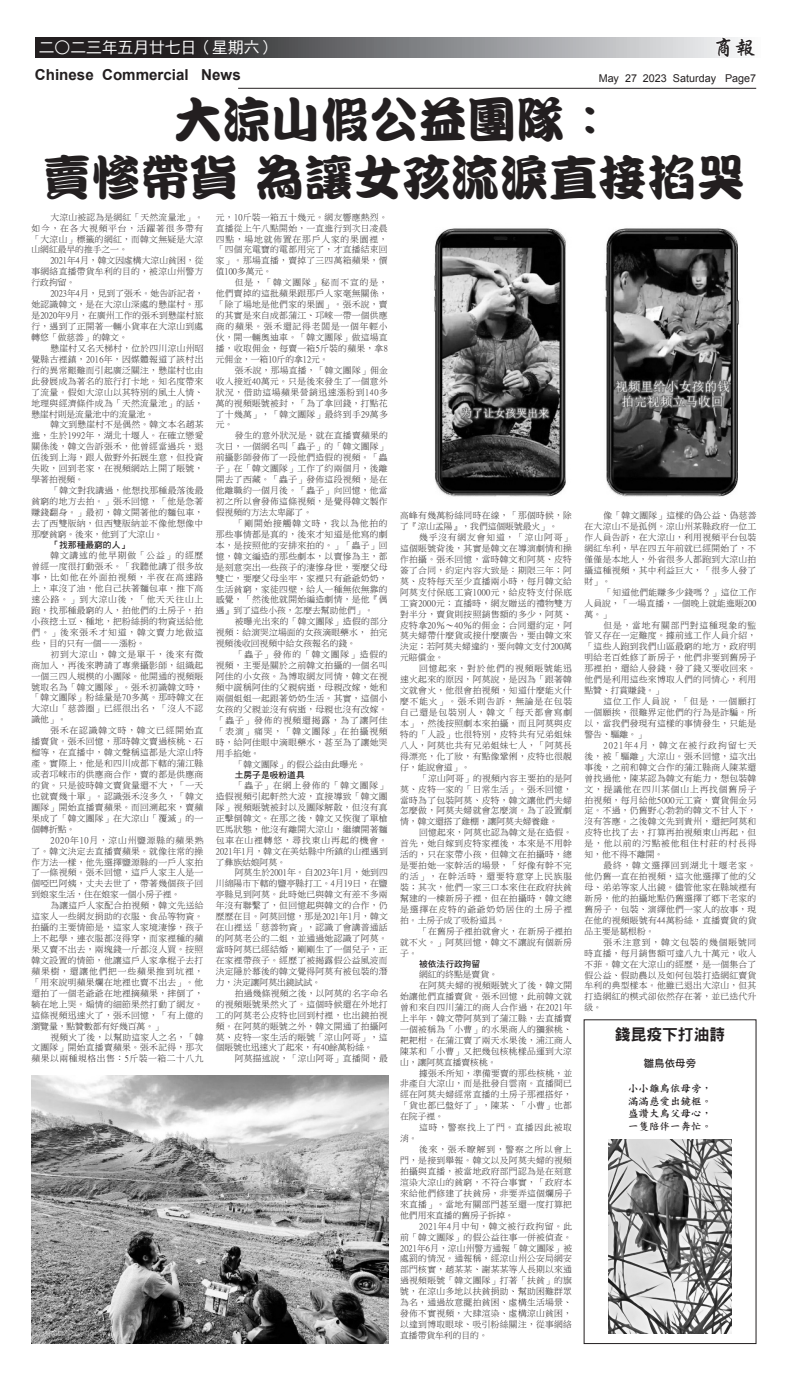
<style>
.page{position:relative;width:788px;height:1386px;background:#fff}
.page>*{position:absolute;margin:0;border:0;box-sizing:border-box;transform-origin:0 0}
._9{font:49px "DF Kan Ting Liu Std W9";color:#231f20}
.t1{font:21.26px "DF Xing Kai Std W5";color:#231f20}
.t2{font:15.75px "DF Hei Std W5";color:#fff}
.家屬{font:15.75px "DF Hei Std W9";color:#231f20}
.t3{font:700 15.14px "Arial";color:#231f20}
.t4{font:10.76px "Arial";color:#231f20}
.楷體{font:10.5px "DF Kai Shu Std W7";color:#231f20}
.粗黑{font:10.5px "DF Hei Std W7";color:#231f20}
._3{font:8.75px/10.9px "P Ming Li U";letter-spacing:.035em;color:#231f20;text-align:justify}
._8{font:8.75px "DF Hei Std W7";color:#231f20}
._3-2{font:8.75px "P Ming Li U";color:#231f20}
._3-3{font:8.75px "P Ming Li U";letter-spacing:.1em;color:#231f20}
</style>
<div class="page">
<svg style="left:36px;top:37px;width:677px;height:20px;background:#727274"></svg>
<svg style="left:713px;top:37px;width:28px;height:21px"></svg>
<hr style="left:238px;top:88px;width:518px;height:1px;background:#231f20">
<img style="left:608px;top:1139px;width:123px;height:195px">
<img style="left:434px;top:228px;width:305px;height:269px">
<img style="left:32px;top:1075px;width:356px;height:269px">
<p class="t2" style="left:39px;top:39px;width:238px">二○二三年五月廿七日（星期六）</p>
<p class="t1" style="left:713px;top:36px;width:44px">商報</p>
<p class="t3" style="left:35px;top:65px;width:207px">Chinese Commercial News</p>
<p class="t4" style="left:598px;top:71px;width:159px">May 27 2023 Saturday Page7</p>
<p class="_9" style="left:173px;top:93px;width:442px">大涼山假公益團隊：</p>
<p class="_9" style="left:43px;top:151px;width:704px">賣慘帶貨 為讓女孩流淚直接掐哭</p>
<p class="_3" style="left:32px;top:212px;width:173px;text-indent:19px">大涼山被認為是網紅「天然流量池」。如今，在各大視頻平台，活躍著很多帶有「大涼山」標籤的網紅，而韓文無疑是大涼山網紅最早的推手之一。</p>
<p class="_3" style="left:32px;top:255px;width:173px;text-indent:19px">2021年4月，韓文因虛構大涼山貧困，從事網絡直播帶貨牟利的目的，被涼山州警方行政拘留。</p>
<p class="_3" style="left:32px;top:288px;width:173px;text-indent:19px">2023年4月，見到了張禾。她告訴記者，她認識韓文，是在大涼山深處的懸崖村。那是2020年9月，在廣州工作的張禾到懸崖村旅行，遇到了正開著一輛小貨車在大涼山到處轉悠「做慈善」的韓文。</p>
<p class="_3" style="left:32px;top:343px;width:173px;text-indent:19px">懸崖村又名天梯村，位於四川涼山州昭覺縣古裡鎮，2016年，因媒體報道了該村出行的異常艱難而引起廣泛關注，懸崖村也由此發展成為著名的旅行打卡地。知名度帶來了流量。假如大涼山以其特別的風土人情、地理與經濟條件成為「天然流量池」的話，懸崖村則是流量池中的流量池。</p>
<p class="_3" style="left:32px;top:419px;width:173px;text-indent:19px">韓文到懸崖村不是偶然。韓文本名趙某進，生於1992年，湖北十堰人。在確立戀愛關係後，韓文告訴張禾，他曾經當過兵，退伍後到上海，跟人做野外拓展生意，但投資失敗，回到老家，在視頻網站上開了賬號，學著拍視頻。</p>
<p class="_3" style="left:32px;top:485px;width:173px;text-indent:19px">「韓文對我講過，他想找那種最落後最貧窮的地方去拍。」張禾回憶，「他是急著賺錢翻身。」最初，韓文開著他的麵包車，去了西雙版納，但西雙版納並不像他想像中那麼貧窮。後來，他到了大涼山。</p>
<p class="_8" style="left:50px;top:540px;width:80px">「找那種最窮的人」</p>
<p class="_3" style="left:32px;top:550px;width:173px;text-indent:19px">韓文講述的他早期做「公益」的經歷曾經一度很打動張禾。「我聽他講了很多故事，比如他在外面拍視頻，半夜在高速路上，車沒了油，他自己扶著麵包車，推下高速公路。」到大涼山後，「他天天往山上跑，找那種最窮的人，拍他們的土房子，拍小孩挖土豆、種地，把粉絲捐的物資送給他們。」後來張禾才知道，韓文賣力地做這些，目的只有一個——漲粉。</p>
<p class="_3" style="left:32px;top:649px;width:173px;text-indent:19px">初到大涼山，韓文是單干，後來有微商加入，再後來聘請了專業攝影師，組織起一個三四人規模的小團隊。他開通的視頻賬號取名為「韓文團隊」。張禾初識韓文時，「韓文團隊」粉絲量是70多萬。那時韓文在大涼山「慈善圈」已經很出名，「沒人不認識他」。</p>
<p class="_3" style="left:32px;top:725px;width:173px;text-indent:19px">張禾在認識韓文時，韓文已經開始直播賣貨。張禾回憶，那時韓文賣過核桃、石榴等，在直播中，韓文聲稱這都是大涼山特產。實際上，他是和四川成都下轄的蒲江縣或者邛崍市的供應商合作，賣的都是供應商的貨。只是彼時韓文賣貨量還不大，「一天也就賣幾十單」。認識張禾沒多久，「韓文團隊」開始直播賣蘋果。而回溯起來，賣蘋果成了「韓文團隊」在大涼山「覆滅」的一個轉折點。</p>
<p class="_3" style="left:32px;top:835px;width:173px;text-indent:19px">2020年10月，涼山州鹽源縣的蘋果熟了。韓文決定去直播賣蘋果。就像往常的操作方法一樣，他先選擇鹽源縣的一戶人家拍了一條視頻。張禾回憶，這戶人家主人是一個啞巴阿姨，丈夫去世了，帶著幾個孩子回到娘家生活，住在娘家一個小房子裡。</p>
<p class="_3" style="left:32px;top:900px;width:173px;text-indent:19px">為讓這戶人家配合拍視頻，韓文先送給這家人一些網友捐助的衣服、食品等物資。拍攝的主要情節是，這家人家境淒慘，孩子上不起學，連衣服都沒得穿，而家裡種的蘋果又賣不出去，兩塊錢一斤都沒人買。按照韓文設置的情節，他讓這戶人家拿棍子去打蘋果樹，還讓他們把一些蘋果推到坑裡，「用來說明蘋果爛在地裡也賣不出去」。他還拍了一個老爺爺在地裡摘蘋果，摔倒了，躺在地上哭。煽情的細節果然打動了網友。這條視頻迅速火了，張禾回憶，「有上億的瀏覽量，點贊數都有好幾百萬。」</p>
<p class="_3" style="left:32px;top:1031px;width:173px;text-indent:19px">視頻火了後，以幫助這家人之名，「韓文團隊」開始直播賣蘋果。張禾記得，那次蘋果以兩種規格出售：5斤裝一箱二十八九</p>
<p class="_3" style="left:216px;top:212px;width:173px">元，10斤裝一箱五十幾元。網友響應熱烈。直播從上午八點開始，一直進行到次日凌晨四點，場地就佈置在那戶人家的果園裡，「四個充電寶的電都用完了，才直播結束回家」。那場直播，賣掉了三四萬箱蘋果，價值100多萬元。</p>
<p class="_3" style="left:216px;top:277px;width:173px;text-indent:19px">但是，「韓文團隊」秘而不宣的是，他們賣掉的這批蘋果跟那戶人家毫無關係，「除了場地是他們家的果園」。張禾說，賣的其實是來自成都蒲江、邛崍一帶一個供應商的蘋果。張禾還記得老闆是一個年輕小伙，開一輛奧迪車。「韓文團隊」做這場直播，收取佣金，每賣一箱5斤裝的蘋果，拿8元佣金，一箱10斤的拿12元。</p>
<p class="_3" style="left:216px;top:365px;width:173px;text-indent:19px">張禾說，那場直播，「韓文團隊」佣金收入接近40萬元。只是後來發生了一個意外狀況，借助這場蘋果營銷迅速漲粉到140多萬的視頻賬號被封，「為了拿回錢，打點花了十幾萬」，「韓文團隊」最終到手29萬多元。</p>
<p class="_3" style="left:216px;top:430px;width:173px;text-indent:19px">發生的意外狀況是，就在直播賣蘋果的次日，一個網名叫「蟲子」的「韓文團隊」前攝影師發佈了一段他們造假的視頻。「蟲子」在「韓文團隊」工作了約兩個月，後離開去了西藏。「蟲子」發佈這段視頻，是在他離職約一個月後。「蟲子」向回憶，他當初之所以會發佈這條視頻，是覺得韓文製作假視頻的方法太卑鄙了。</p>
<p class="_3" style="left:216px;top:518px;width:173px;text-indent:19px">「剛開始接觸韓文時，我以為他拍的那些事情都是真的，後來才知道是他寫的劇本，是按照他的安排來拍的。」「蟲子」回憶，韓文編造的那些劇本，以賣慘為主，都是刻意突出一些孩子的淒慘身世，要麼父母雙亡，要麼父母坐牢，家裡只有爺爺奶奶，生活貧窮，家徒四壁，給人一種無依無靠的感覺，「然後他就開始編造劇情，是他『偶遇』到了這些小孩，怎麼去幫助他們」。</p>
<p class="_3" style="left:216px;top:616px;width:173px;text-indent:19px">被曝光出來的「韓文團隊」造假的部分視頻：給演哭泣場面的女孩滴眼藥水， 拍完視頻後收回視頻中給女孩報名的錢。</p>
<p class="_3" style="left:216px;top:649px;width:173px;text-indent:19px">「蟲子」發佈的「韓文團隊」造假的視頻，主要是關於之前韓文拍攝的一個名叫阿佳的小女孩。為博取網友同情，韓文在視頻中謊稱阿佳的父親病逝，母親改嫁，她和兩個姐姐一起跟著奶奶生活。其實，這個小女孩的父親並沒有病逝，母親也沒有改嫁。「蟲子」發佈的視頻還揭露，為了讓阿佳「表演」痛哭，「韓文團隊」在拍攝視頻時，給阿佳眼中滴眼藥水，甚至為了讓她哭用手掐她。</p>
<p class="_3-2" style="left:235px;top:759px;width:133px">「韓文團隊」的假公益由此曝光。</p>
<p class="_8" style="left:235px;top:770px;width:71px">土房子是吸粉道具</p>
<p class="_3" style="left:216px;top:780px;width:173px;text-indent:19px">「蟲子」在網上發佈的「韓文團隊」造假視頻引起軒然大波，直接導致「韓文團隊」視頻賬號被封以及團隊解散，但沒有真正擊倒韓文。在那之後，韓文又恢復了單槍匹馬狀態，他沒有離開大涼山，繼續開著麵包車在山裡轉悠，尋找東山再起的機會。2021年1月，韓文在美姑縣中所鎮的山裡遇到了彝族姑娘阿莫。</p>
<p class="_3" style="left:216px;top:867px;width:173px;text-indent:19px">阿莫生於2001年。自2023年1月，她到四川綿陽市下轄的鹽亭縣打工。4月19日，在鹽亭縣見到阿莫。此時她已與韓文有差不多兩年沒有聯繫了，但回憶起與韓文的合作，仍歷歷在目。阿莫回憶，那是2021年1月，韓文在山裡送「慈善物資」，認識了會講普通話的阿莫老公的二姐，並通過她認識了阿莫。當時阿莫已經結婚，剛剛生了一個兒子，正在家裡帶孩子。經歷了被揭露假公益風波而決定隱於幕後的韓文覺得阿莫有被包裝的潛力，決定讓阿莫出鏡試試。</p>
<p class="_3" style="left:216px;top:988px;width:173px;text-indent:19px">拍過幾條視頻之後，以阿莫的名字命名的視頻賬號果然火了。這個時候還在外地打工的阿莫老公皮特也回到村裡，也出鏡拍視頻。在阿莫的賬號之外，韓文開通了拍攝阿莫、皮特一家生活的賬號「涼山阿哥」，這個賬號也迅速火了起來，有40餘萬粉絲。</p>
<p class="_3" style="left:235px;top:1053px;width:154px">阿莫描述說，「涼山阿哥」直播間，最</p>
<p class="_3" style="left:400px;top:510px;width:173px">高峰有幾萬粉絲同時在線，「那個時候，除了『涼山孟陽』，我們這個賬號最火」。</p>
<p class="_3" style="left:400px;top:532px;width:173px;text-indent:19px">幾乎沒有網友會知道，「涼山阿哥」這個賬號背後，其實是韓文在導演劇情和操作拍攝。張禾回憶，當時韓文和阿莫、皮特簽了合同，約定內容大致是：期限三年；阿莫、皮特每天至少直播兩小時，每月韓文給阿莫支付保底工資1000元，給皮特支付保底工資2000元；直播時，網友贈送的禮物雙方對半分，賣貨則按照銷售額的多少，阿莫、皮特拿20％～40％的佣金；合同還約定，阿莫夫婦帶什麼貨或接什麼廣告，要由韓文來決定；若阿莫夫婦違約，要向韓文支付200萬元賠償金。</p>
<p class="_3" style="left:400px;top:663px;width:173px;text-indent:19px">回憶起來，對於他們的視頻賬號能迅速火起來的原因，阿莫說，是因為「跟著韓文就會火，他很會拍視頻，知道什麼能火什麼不能火」。張禾則告訴，無論是在包裝自己還是包裝別人，韓文「每天都會寫劇本」，然後按照劇本來拍攝，而且阿莫與皮特的「人設」也很特別，皮特共有兄弟姐妹八人，阿莫也共有兄弟姐妹七人，「阿莫長得漂亮，化了妝，有點像鞏俐，皮特也很靚仔，能說會道」。</p>
<p class="_3" style="left:400px;top:773px;width:173px;text-indent:19px">「涼山阿哥」的視頻內容主要拍的是阿莫、皮特一家的「日常生活」。張禾回憶，當時為了包裝阿莫、皮特，韓文讓他們夫婦怎麼做，阿莫夫婦就會怎麼演。為了設置劇情，韓文還搭了雞棚，讓阿莫夫婦養雞。</p>
<p class="_3" style="left:400px;top:827px;width:173px;text-indent:19px">回憶起來，阿莫也認為韓文是在造假。首先，她自嫁到皮特家裡後，本來是不用幹活的，只在家帶小孩，但韓文在拍攝時，總是要拍她一家幹活的場景，「好像有幹不完的活」，在幹活時，還要特意穿上民族服裝；其次，他們一家三口本來住在政府扶貧幫建的一棟新房子裡，但在拍攝時，韓文總是選擇在皮特的爺爺奶奶居住的土房子裡拍。土房子成了吸粉道具。</p>
<p class="_3" style="left:400px;top:926px;width:173px;text-indent:19px">「在舊房子裡拍就會火，在新房子裡拍就不火。」阿莫回憶，韓文不讓說有個新房子。</p>
<p class="_8" style="left:419px;top:959px;width:63px">被依法行政拘留</p>
<p class="_3-2" style="left:419px;top:970px;width:80px">網紅的終點是賣貨。</p>
<p class="_3" style="left:400px;top:980px;width:173px;text-indent:19px">在阿莫夫婦的視頻賬號火了後，韓文開始讓他們直播賣貨。張禾回憶，此前韓文就曾和來自四川蒲江的商人合作過，在2021年上半年，韓文帶阿莫到了蒲江縣，去直播賣一個被稱為「小曹」的水果商人的獼猴桃、耙耙柑。在蒲江賣了兩天水果後，浦江商人陳某和「小曹」又把幾包核桃樣品運到大涼山，讓阿莫直播賣核桃。</p>
<p class="_3" style="left:400px;top:1067px;width:173px;text-indent:19px">據張禾所知，準備要賣的那些核桃，並非產自大涼山，而是批發自雲南。直播間已經在阿莫夫婦經常直播的土房子那裡搭好，「貨也都已盤好了」，陳某、「小曹」也都在院子裡。</p>
<p class="_3-3" style="left:419px;top:1123px;width:154px">這時，警察找上了門。直播因此被取</p>
<p class="_3" style="left:400px;top:1133px;width:19px">消。</p>
<p class="_3" style="left:400px;top:1144px;width:173px;text-indent:19px">後來，張禾瞭解到，警察之所以會上門，是接到舉報。韓文以及阿莫夫婦的視頻拍攝與直播，被當地政府部門認為是在刻意渲染大涼山的貧窮，不符合事實，「政府本來給他們修建了扶貧房，非要弄這個爛房子來直播」。當地有關部門甚至還一度打算把他們用來直播的舊房子拆掉。</p>
<p class="_3" style="left:400px;top:1221px;width:173px;text-indent:19px">2021年4月中旬，韓文被行政拘留。此前「韓文團隊」的假公益往事一併被偵查。2021年6月，涼山州警方通報「韓文團隊」被處罰的情況。通報稱，經涼山州公安局網安部門核實，趙某某、謝某某等人長期以來通過視頻賬號「韓文團隊」打著「扶貧」的旗號，在涼山多地以扶貧捐助、幫助困難群眾為名，通過故意擺拍貧困、虛構生活場景、發佈不實視頻，大肆渲染、虛構涼山貧困，以達到博取眼球、吸引粉絲關注，從事網絡直播帶貨牟利的目的。</p>
<p class="_3" style="left:584px;top:510px;width:173px;text-indent:19px">像「韓文團隊」這樣的偽公益、偽慈善在大涼山不是孤例。涼山州某縣政府一位工作人員告訴，在大涼山，利用視頻平台包裝網紅牟利，早在四五年前就已經開始了，不僅僅是本地人，外省很多人都跑到大涼山拍攝這種視頻，其中利益巨大，「很多人發了財」。</p>
<p class="_3" style="left:584px;top:587px;width:173px;text-indent:19px">「知道他們能賺多少錢嗎？」這位工作人員說，「一場直播，一個晚上就能進賬200萬。」</p>
<p class="_3" style="left:584px;top:619px;width:173px;text-indent:19px">但是，當地有關部門對這種現象的監管又存在一定難度。據前述工作人員介紹，「這些人跑到我們山區最窮的地方，政府明明給老百姓修了新房子，他們非要到舊房子那裡拍，還給人發錢，發了錢又要收回來。他們是利用這些來博取人們的同情心，利用點贊、打賞賺錢。」</p>
<p class="_3" style="left:584px;top:696px;width:173px;text-indent:19px">這位工作人員說，「但是，一個願打一個願挨，很難界定他們的行為是詐騙。所以，當我們發現有這樣的事情發生，只能是警告、驅離。」</p>
<p class="_3" style="left:584px;top:740px;width:173px;text-indent:19px">2021年4月，韓文在被行政拘留七天後，被「驅離」大涼山。張禾回憶，這次出事後，之前和韓文合作的蒲江縣商人陳某還曾找過他，陳某認為韓文有能力，想包裝韓文，提議他在四川某個山上再找個舊房子拍視頻，每月給他5000元工資，賣貨佣金另定。不過，仍舊野心勃勃的韓文不甘人下，沒有答應。之後韓文先到貴州，還把阿莫和皮特也找了去，打算再拍視頻東山再起，但是，他以前的污點被他租住村莊的村長得知，他不得不離開。</p>
<p class="_3" style="left:584px;top:860px;width:173px;text-indent:19px">最終，韓文選擇回到湖北十堰老家。他仍舊一直在拍視頻，這次他選擇了他的父母、弟弟等家人出鏡。儘管他家在縣城裡有新房，他的拍攝地點仍舊選擇了鄉下老家的舊房子，包裝、演繹他們一家人的故事，現在他的視頻賬號有44萬粉絲，直播賣貨的貨品主要是葛根粉。</p>
<p class="_3" style="left:584px;top:937px;width:173px;text-indent:19px">張禾注意到，韓文包裝的幾個賬號同時直播，每月銷售額可達八九十萬元，收入不菲。韓文在大涼山的經歷，是一個集合了假公益、假助農以及如何包裝打造網紅賣貨牟利的典型樣本。他雖已退出大涼山，但其打造網紅的模式卻依然存在著，並已迭代升級。</p>
<p class="家屬" style="left:615px;top:1026px;width:112px">錢昆疫下打油詩</p>
<p class="粗黑" style="left:643px;top:1058px;width:54px">雛鳥依母旁</p>
<p class="楷體" style="left:628px;top:1083px;width:85px">小小雛鳥依母旁，</p>
<p class="楷體" style="left:628px;top:1095px;width:85px">滿滿慈愛出鏡框。</p>
<p class="楷體" style="left:628px;top:1108px;width:85px">盛讚大鳥父母心，</p>
<p class="楷體" style="left:628px;top:1121px;width:85px">一隻陪伴一奔忙。</p>
</div>
